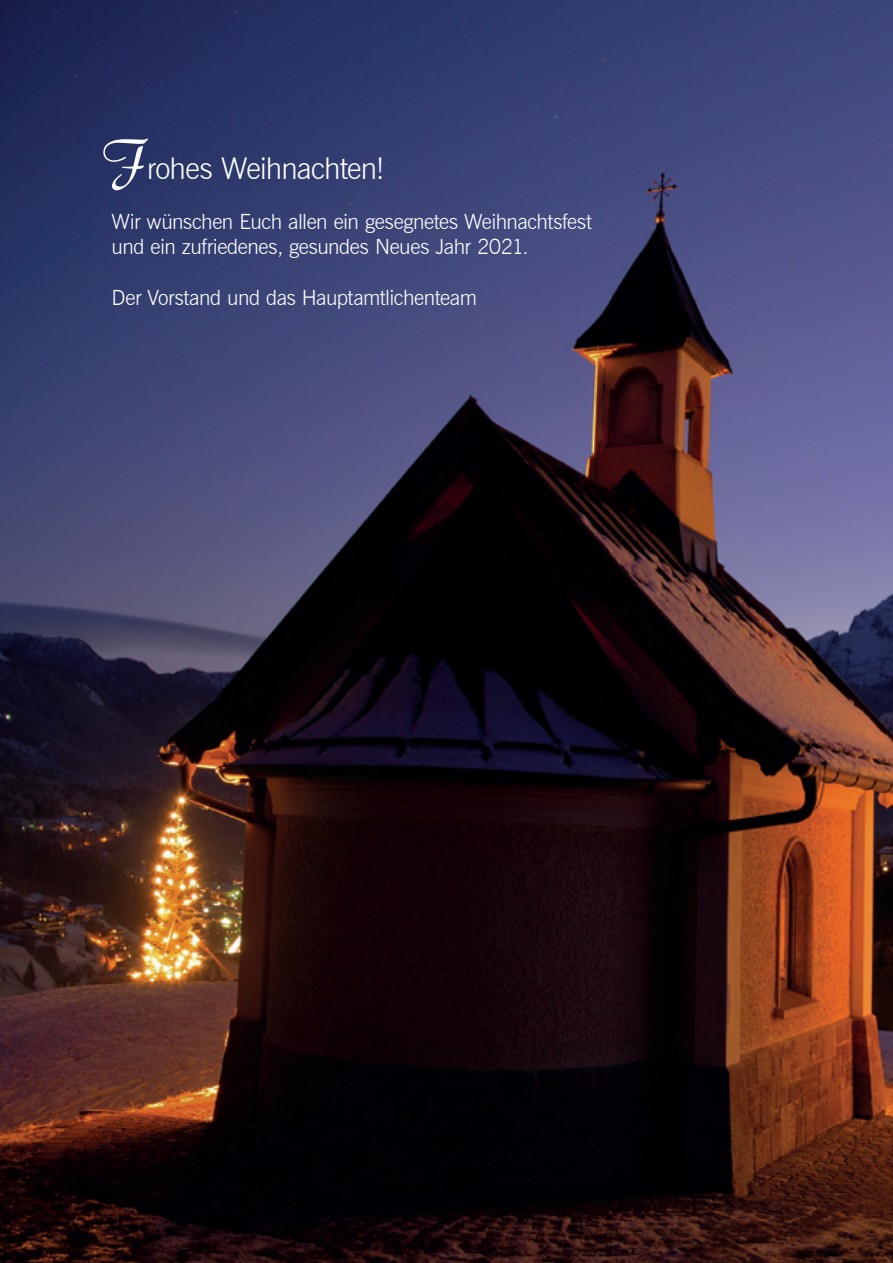
<style>
.page{position:relative;width:893px;height:1263px;background:#fff}
.page>*{position:absolute;margin:0;border:0;box-sizing:border-box;transform-origin:0 0}
.t1{font:72px "Amazone BT";color:#fff}
.t2{font:300 30px "News Gothic BT";letter-spacing:-.025em;color:#fff}
.t3{font:300 21px/25.2px "News Gothic BT";letter-spacing:-.02em;color:#fff}
</style>
<div class="page">
<img style="left:0;top:0;width:893px;height:1263px">
<h1 class="t1" style="left:98px;top:125px;width:47px">F</h1>
<h2 class="t2" style="left:147px;top:150px;width:240px">rohes Weihnachten!</h2>
<p class="t3" style="left:112px;top:209px;width:482px">Wir wünschen Euch allen ein gesegnetes Weihnachtsfest und ein zufriedenes, gesundes Neues Jahr 2021.</p>
<p class="t3" style="left:112px;top:285px;width:367px">Der Vorstand und das Hauptamtlichenteam</p>
</div>
